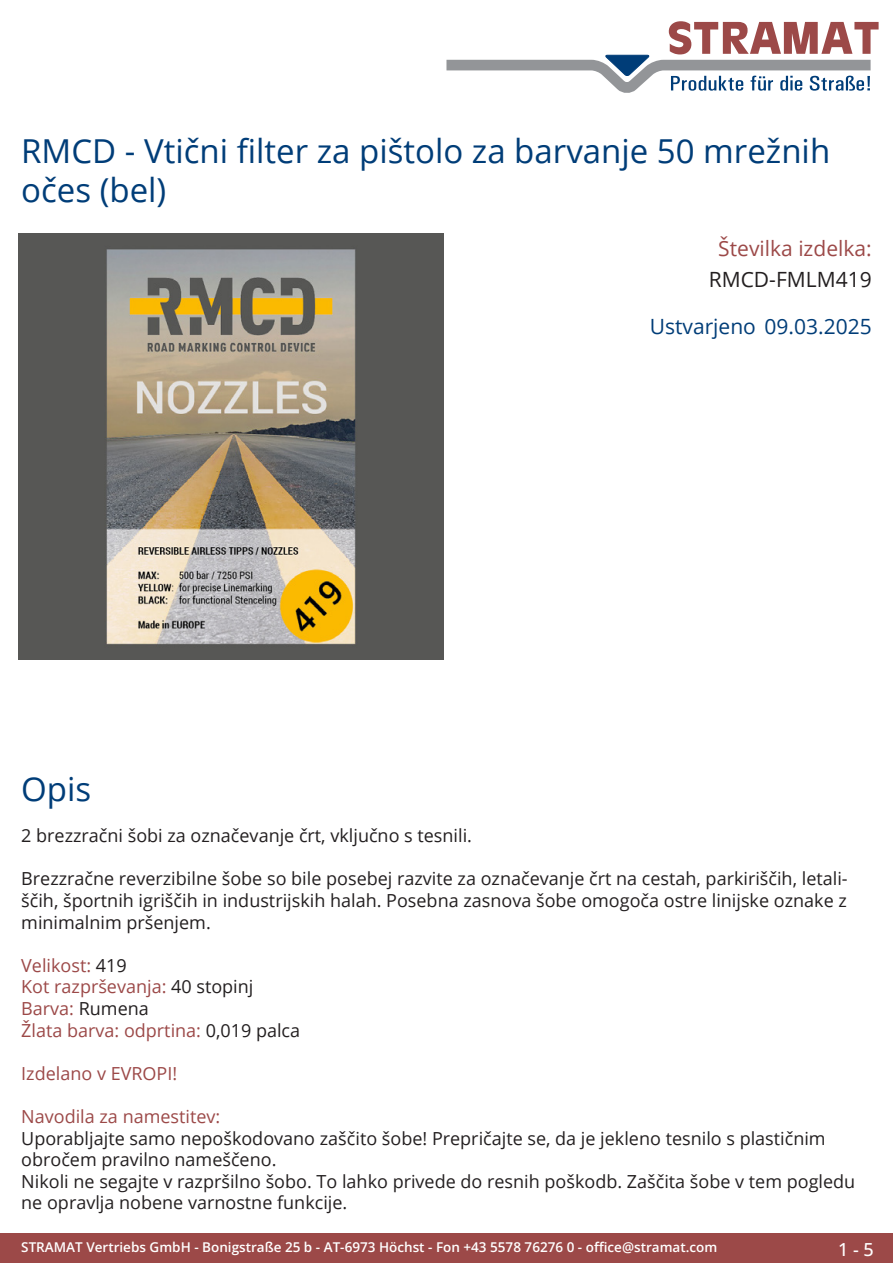
<style>
.page{position:relative;width:893px;height:1263px;background:#fff}
.page>*{position:absolute;margin:0;border:0;box-sizing:border-box;transform-origin:0 0}
.Produkttitel{font:33px/39.6px "Open Sans";color:#003d78}
.Erstellungsdatum{font:21px "Open Sans";color:#003d78}
.TechDaten_Überschrif{font:21px "Open Sans";color:#9c4948}
.TechDaten_Inhalt{font:21px "Open Sans";color:#231f20}
.Beschreibung_Text{font:18px/21.6px "Open Sans";color:#231f20;text-align:justify}
.Beschreibung_Text-2{font:18px/21.6px "Open Sans";color:#9c4948}
.t1{font:500 18px "Open Sans";color:#fff}
.t2{font:600 13.5px "Open Sans";color:#fff}
.s1{color:#231f20}
.s2{color:#9c4948}
</style>
<div class="page">
<div style="left:0;top:1233px;width:893px;height:30px;background:#9c4948"></div>
<svg style="left:446px;top:21px;width:433px;height:72px"></svg>
<img style="left:18px;top:234px;width:425px;height:425px">
<p class="Produkttitel" style="left:21px;top:130px;width:810px">RMCD - Vtični filter za pištolo za barvanje 50 mrežnih očes (bel)</p>
<p class="TechDaten_Überschrif" style="left:718px;top:234px;width:155px">Številka izdelka:</p>
<p class="TechDaten_Inhalt" style="left:709px;top:265px;width:164px">RMCD-FMLM419</p>
<p class="Erstellungsdatum" style="left:650px;top:312px;width:223px">Ustvarjeno 09.03.2025</p>
<p class="Produkttitel" style="left:21px;top:768px;width:72px">Opis</p>
<p class="Beschreibung_Text" style="left:21px;top:824px;width:452px">2 brezzračni šobi za označevanje črt, vključno s tesnili.</p>
<p class="Beschreibung_Text" style="left:21px;top:867px;width:827px">Brezzračne reverzibilne šobe so bile posebej razvite za označevanje črt na cestah, parkiriščih, letali&shy;ščih, športnih igriščih in industrijskih halah. Posebna zasnova šobe omogoča ostre linijske oznake z minimalnim pršenjem.</p>
<p class="Beschreibung_Text-2" style="left:21px;top:954px;width:280px">Velikost: <span class="s1">419<br></span>Kot razprševanja: <span class="s1">40 stopinj<br></span>Barva: <span class="s1">Rumena<br></span>Žlata barva: odprtina: <span class="s1">0,019 palca</span></p>
<p class="Beschreibung_Text-2" style="left:21px;top:1062px;width:157px">Izdelano v EVROPI!</p>
<p class="Beschreibung_Text" style="left:21px;top:1105px;width:835px;text-align:left"><span class="s2">Navodila za namestitev:<br></span>Uporabljajte samo nepoškodovano zaščito šobe! Prepričajte se, da je jekleno tesnilo s plastičnim obročem pravilno nameščeno.<br>Nikoli ne segajte v razpršilno šobo. To lahko privede do resnih poškodb. Zaščita šobe v tem pogledu ne opravlja nobene varnostne funkcije.</p>
<p class="t2" style="left:21px;top:1238px;width:698px">STRAMAT Vertriebs GmbH - Bonigstraße 25 b - AT-6973 Höchst - Fon +43 5578 76276 0 - office@stramat.com</p>
<p class="t1" style="left:838px;top:1237px;width:37px">1 - 5</p>
</div>
